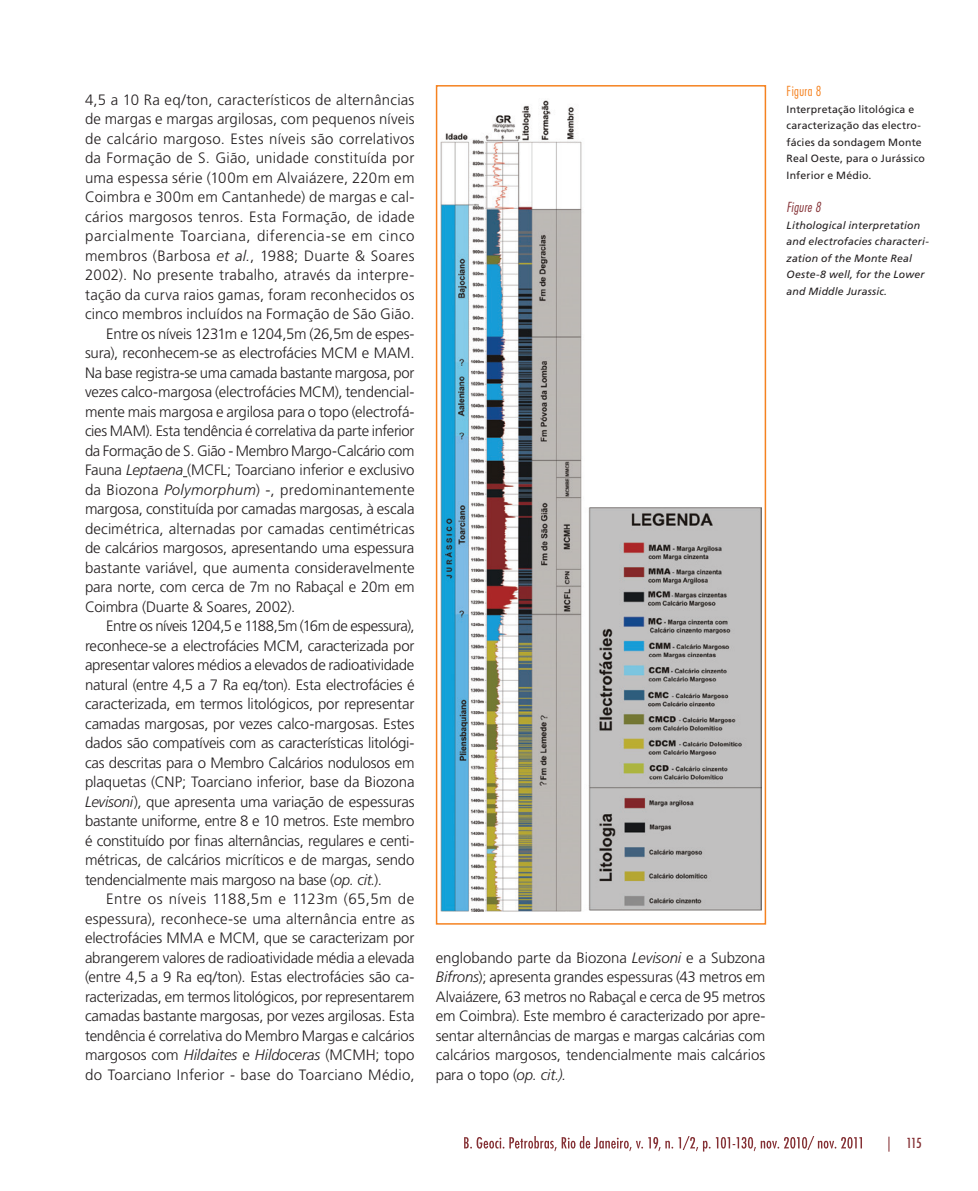
<style>
.page{position:relative;width:978px;height:1191px;background:#fff}
.page>*{position:absolute;margin:0;border:0;box-sizing:border-box;transform-origin:0 0}
.t1{font:300 15px/19.5px "Frutiger LT Std";letter-spacing:-.01em;color:#231f20;text-align:justify}
.t2{font:300 15px "Frutiger LT Std";letter-spacing:.02em;color:#231f20}
.t3{font:300 15px "Frutiger LT Std";letter-spacing:.015em;color:#231f20}
.t4{font:300 15px "Frutiger LT Std";letter-spacing:.01em;color:#231f20}
.t5{font:300 15px "Frutiger LT Std";letter-spacing:-.035em;color:#231f20}
.t6{font:300 15px "Frutiger LT Std";letter-spacing:.035em;color:#231f20}
.t7{font:300 15px "Frutiger LT Std";letter-spacing:.025em;color:#231f20}
.t8{font:300 15px "Frutiger LT Std";letter-spacing:.03em;color:#231f20}
.t9{font:300 condensed 13.5px "Futura Std";letter-spacing:.03em;color:#f58220}
.t10{font:italic 300 condensed 13.5px "Futura Std";letter-spacing:.03em;color:#843034}
.t11{font:condensed 13.5px "Futura Std";color:#843034}
.t12{font:italic 10.5px/16.5px "Frutiger LT Std";letter-spacing:.015em;color:#231f20}
.t13{font:10.5px/16.5px "Frutiger LT Std";letter-spacing:.015em;color:#231f20}
.s1{font-style:italic}
</style>
<div class="page">
<svg style="left:464px;top:1136px;width:425px;height:15px"></svg>
<img style="left:441px;top:100px;width:320px;height:811px">
<div style="left:436px;top:85px;width:330px;height:839px;border:2px solid #f58220"></div>
<p class="t2" style="left:85px;top:91px;width:331px">4,5 a 10 Ra eq/ton, característicos de alternâncias</p>
<p class="t4" style="left:85px;top:110px;width:331px">de margas e margas argilosas, com pequenos níveis</p>
<p class="t2" style="left:85px;top:130px;width:331px">de calcário margoso. Estes níveis são correlativos</p>
<p class="t2" style="left:85px;top:149px;width:331px">da Formação de S. Gião, unidade constituída por</p>
<p class="t2" style="left:85px;top:169px;width:331px">uma espessa série (100m em Alvaiázere, 220m em</p>
<p class="t3" style="left:85px;top:188px;width:331px">Coimbra e 300m em Cantanhede) de margas e cal-</p>
<p class="t2" style="left:85px;top:208px;width:331px">cários margosos tenros. Esta Formação, de idade</p>
<p class="t6" style="left:85px;top:227px;width:331px">parcialmente Toarciana, diferencia-se em cinco</p>
<p class="t7" style="left:85px;top:247px;width:331px">membros (Barbosa <span class="s1">et al.</span>, 1988; Duarte &amp; Soares</p>
<p class="t3" style="left:85px;top:266px;width:331px">2002). No presente trabalho, através da interpre-</p>
<p class="t3" style="left:85px;top:286px;width:331px">tação da curva raios gamas, foram reconhecidos os</p>
<p class="t4" style="left:85px;top:305px;width:331px">cinco membros incluídos na Formação de São Gião.</p>
<p class="t1" style="left:106px;top:324px;width:310px">Entre os níveis 1231m e 1204,5m (26,5m de espes-</p>
<p class="t1" style="left:85px;top:343px;width:331px">sura), reconhecem-se as electrofácies MCM e MAM.</p>
<p class="t1" style="left:85px;top:363px;width:331px">Na base registra-se uma camada bastante margosa, por</p>
<p class="t1" style="left:85px;top:382px;width:331px">vezes calco-margosa (electrofácies MCM), tendencial-</p>
<p class="t1" style="left:85px;top:402px;width:331px">mente mais margosa e argilosa para o topo (electrofá-</p>
<p class="t1" style="left:85px;top:421px;width:331px">cies MAM). Esta tendência é correlativa da parte inferior</p>
<p class="t1" style="left:85px;top:441px;width:331px">da Formação de S. Gião - Membro Margo-Calcário com</p>
<p class="t1" style="left:85px;top:460px;width:331px">Fauna <span class="s1">Leptaena</span> (MCFL; Toarciano inferior e exclusivo</p>
<p class="t4" style="left:85px;top:481px;width:331px">da Biozona <span class="s1">Polymorphum</span>) -, predominantemente</p>
<p class="t1" style="left:85px;top:499px;width:331px">margosa, constituída por camadas margosas, à escala</p>
<p class="t1" style="left:85px;top:519px;width:331px">decimétrica, alternadas por camadas centimétricas</p>
<p class="t1" style="left:85px;top:538px;width:331px">de calcários margosos, apresentando uma espessura</p>
<p class="t1" style="left:85px;top:558px;width:331px">bastante variável, que aumenta consideravelmente</p>
<p class="t1" style="left:85px;top:577px;width:331px">para norte, com cerca de 7m no Rabaçal e 20m em</p>
<p class="t1" style="left:85px;top:597px;width:212px">Coimbra (Duarte &amp; Soares, 2002).</p>
<p class="t5" style="left:106px;top:617px;width:310px">Entre os níveis 1204,5 e 1188,5m (16m de espessura),</p>
<p class="t1" style="left:85px;top:636px;width:331px">reconhece-se a electrofácies MCM, caracterizada por</p>
<p class="t1" style="left:85px;top:655px;width:331px">apresentar valores médios a elevados de radioatividade</p>
<p class="t1" style="left:85px;top:675px;width:331px">natural (entre 4,5 a 7 Ra eq/ton). Esta electrofácies é</p>
<p class="t1" style="left:85px;top:694px;width:331px">caracterizada, em termos litológicos, por representar</p>
<p class="t1" style="left:85px;top:714px;width:331px">camadas margosas, por vezes calco-margosas. Estes</p>
<p class="t1" style="left:85px;top:733px;width:331px">dados são compatíveis com as características litológi-</p>
<p class="t1" style="left:85px;top:753px;width:331px">cas descritas para o Membro Calcários nodulosos em</p>
<p class="t1" style="left:85px;top:772px;width:331px">plaquetas (CNP; Toarciano inferior, base da Biozona</p>
<p class="t1" style="left:85px;top:792px;width:331px"><span class="s1">Levisoni</span>), que apresenta uma variação de espessuras</p>
<p class="t1" style="left:85px;top:811px;width:331px">bastante uniforme, entre 8 e 10 metros. Este membro</p>
<p class="t1" style="left:85px;top:831px;width:331px">é constituído por finas alternâncias, regulares e centi-</p>
<p class="t1" style="left:85px;top:850px;width:331px">métricas, de calcários micríticos e de margas, sendo</p>
<p class="t1" style="left:85px;top:870px;width:298px">tendencialmente mais margoso na base (<span class="s1">op. cit.</span>).</p>
<p class="t8" style="left:106px;top:890px;width:310px">Entre os níveis 1188,5m e 1123m (65,5m de</p>
<p class="t1" style="left:85px;top:909px;width:331px">espessura), reconhece-se uma alternância entre as</p>
<p class="t1" style="left:85px;top:928px;width:331px">electrofácies MMA e MCM, que se caracterizam por</p>
<p class="t1" style="left:85px;top:948px;width:331px">abrangerem valores de radioatividade média a elevada</p>
<p class="t1" style="left:85px;top:967px;width:331px">(entre 4,5 a 9 Ra eq/ton). Estas electrofácies são ca-</p>
<p class="t1" style="left:85px;top:987px;width:331px">racterizadas, em termos litológicos, por representarem</p>
<p class="t1" style="left:85px;top:1006px;width:331px">camadas bastante margosas, por vezes argilosas. Esta</p>
<p class="t1" style="left:85px;top:1026px;width:331px">tendência é correlativa do Membro Margas e calcários</p>
<p class="t1" style="left:85px;top:1045px;width:331px">margosos com <span class="s1">Hildaites</span> e <span class="s1">Hildoceras</span> (MCMH; topo</p>
<p class="t3" style="left:85px;top:1066px;width:331px">do Toarciano Inferior - base do Toarciano Médio,</p>
<p class="t1" style="left:436px;top:948px;width:331px">englobando parte da Biozona <span class="s1">Levisoni</span> e a Subzona <span class="s1">Bifrons</span>); apresenta grandes espessuras (43 metros em Alvaiázere, 63 metros no Rabaçal e cerca de 95 metros em Coimbra). Este membro é caracterizado por apre&shy;sentar alternâncias de margas e margas calcárias com calcários margosos, tendencialmente mais calcários para o topo (<span class="s1">op. cit.).</span></p>
<p class="t9" style="left:787px;top:83px;width:36px">Figura 8</p>
<p class="t13" style="left:787px;top:101px;width:140px">Interpretação litológica e caracterização das electro&shy;fácies da sondagem Monte<br>Real Oeste, para o Jurássico<br>Inferior e Médio.</p>
<p class="t10" style="left:787px;top:199px;width:36px">Figure 8</p>
<p class="t12" style="left:787px;top:217px;width:143px">Lithological interpretation and electrofacies characteri&shy;zation of the Monte Real<br>Oeste-8 well, for the Lower and Middle Jurassic.</p>
<p class="t11" style="left:907px;top:1135px;width:17px">115</p>
</div>
